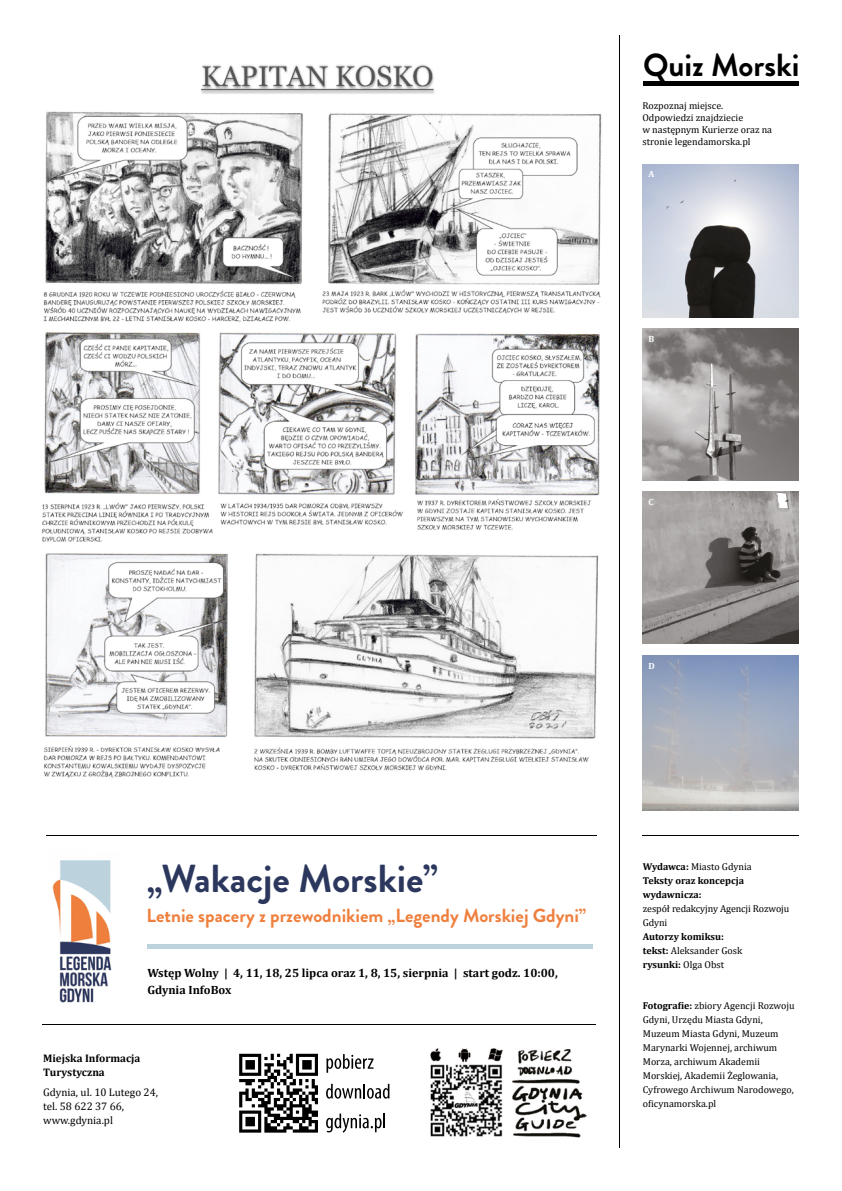
<style>
.page{position:relative;width:842px;height:1191px;background:#fff}
.page>*{position:absolute;margin:0;border:0;box-sizing:border-box;transform-origin:0 0}
.t1{font:700 39px "Brandon Grotesque";color:#2c375e}
.t2{font:700 32px "Brandon Grotesque";color:#000}
.t3{font:700 19px "Brandon Grotesque";color:#ef7f3d}
.t4{font:700 12px/17px "Cambria";color:#000}
.t5{font:11px/14px "Cambria";color:#000}
.t6{font:700 11px/14px "Cambria";color:#000}
.t7{font:10px/14px "Cambria";color:#000}
.t8{font:700 10px/14px "Cambria";color:#000}
.t9{font:700 9px "Cambria";color:#fff}
.s1{font-weight:400}
.s2{font-weight:700}
</style>
<div class="page">
<hr style="left:619px;top:36px;width:1px;height:1111px;background:#000">
<hr style="left:642px;top:835px;width:157px;height:1px;background:#000">
<hr style="left:46px;top:835px;width:550px;height:1px;background:#000">
<hr style="left:43px;top:1024px;width:553px;height:1px;background:#000">
<img style="left:430px;top:1048px;width:156px;height:90px">
<svg style="left:239px;top:1053px;width:79px;height:79px"></svg>
<svg style="left:326px;top:1054px;width:48px;height:18px"></svg>
<svg style="left:326px;top:1083px;width:63px;height:15px"></svg>
<svg style="left:326px;top:1113px;width:59px;height:19px"></svg>
<img style="left:642px;top:656px;width:157px;height:154px">
<img style="left:642px;top:492px;width:157px;height:151px">
<img style="left:642px;top:328px;width:157px;height:152px">
<img style="left:642px;top:165px;width:157px;height:153px">
<div style="left:643px;top:81px;width:156px;height:5px;background:#000"></div>
<div style="left:147px;top:944px;width:445px;height:5px;background:#bcd3de"></div>
<img style="left:52px;top:860px;width:60px;height:143px">
<img style="left:42px;top:64px;width:560px;height:714px">
<h2 class="t2" style="left:643px;top:42px;width:158px">Quiz Morski</h2>
<p class="t7" style="left:642px;top:100px;width:131px;line-height:12px">Rozpoznaj miejsce.<br>Odpowiedzi znajdziecie<br>w następnym Kurierze oraz na stronie legendamorska.pl</p>
<p class="t9" style="left:648px;top:168px;width:7px">A</p>
<p class="t9" style="left:648px;top:333px;width:7px">B</p>
<p class="t9" style="left:648px;top:495px;width:7px">C</p>
<p class="t9" style="left:648px;top:659px;width:8px">D</p>
<h1 class="t1" style="left:147px;top:851px;width:293px">„Wakacje Morskie”</h1>
<h3 class="t3" style="left:147px;top:902px;width:441px">Letnie spacery z przewodnikiem „Legendy Morskiej Gdyni”</h3>
<p class="t4" style="left:147px;top:963px;width:412px">Wstęp Wolny | 4, 11, 18, 25 lipca oraz 1, 8, 15, sierpnia | start godz. 10:00,<br>Gdynia InfoBox</p>
<p class="t6" style="left:43px;top:1050px;width:99px">Miejska Informacja<br>Turystyczna</p>
<p class="t5" style="left:43px;top:1085px;width:116px">Gdynia, ul. 10 Lutego 24, tel. 58 622 37 66, www.gdynia.pl</p>
<p class="t8" style="left:643px;top:859px;width:110px">Wydawca: <span class="s1">Miasto Gdynia<br></span>Teksty oraz koncepcja wydawnicza:</p>
<p class="t7" style="left:643px;top:902px;width:148px">zespół redakcyjny Agencji Rozwoju<br>Gdyni</p>
<p class="t8" style="left:643px;top:929px;width:101px">Autorzy komiksu: tekst: <span class="s1">Aleksander Gosk </span>rysunki: <span class="s1">Olga Obst</span></p>
<p class="t7" style="left:643px;top:998px;width:153px"><span class="s2">Fotografie:</span> zbiory Agencji Rozwoju<br>Gdyni, Urzędu Miasta Gdyni,<br>Muzeum Miasta Gdyni, Muzeum<br>Marynarki Wojennej, archiwum<br>Morza, archiwum Akademii<br>Morskiej, Akademii Żeglowania,<br>Cyfrowego Archiwum Narodowego, oficynamorska.pl</p>
</div>
